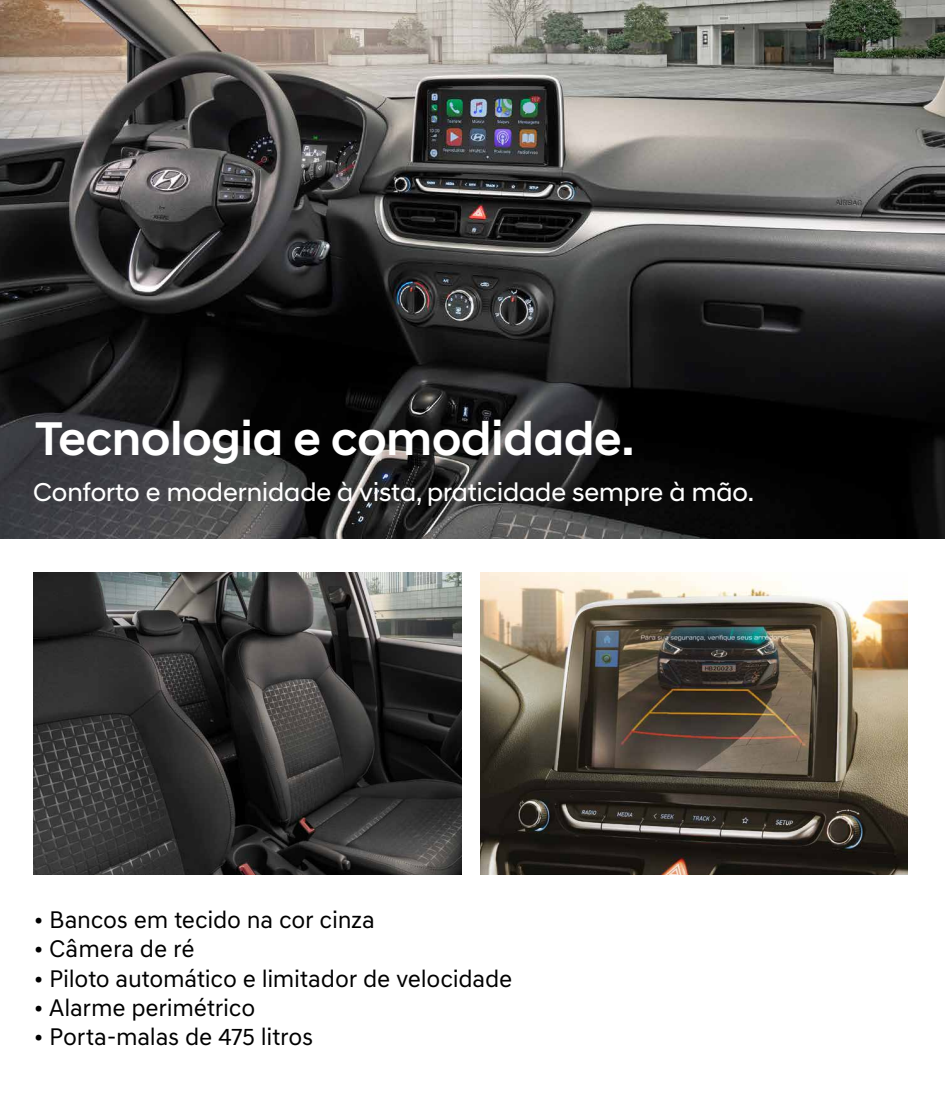
<style>
.page{position:relative;width:945px;height:1094px;background:#fff}
.page>*{position:absolute;margin:0;border:0;box-sizing:border-box;transform-origin:0 0}
.t1{font:500 48.12px "Hyundai Sans Head";color:#fff}
.t2{font:26.25px "Hyundai Sans Head";color:#fff}
.t3{font:24.5px "Hyundai Sans Text";letter-spacing:-.01em;color:#000}
</style>
<div class="page">
<img style="left:0;top:0;width:945px;height:538px">
<img style="left:34px;top:572px;width:427px;height:302px">
<img style="left:480px;top:572px;width:428px;height:302px">
<h1 class="t1" style="left:35px;top:410px;width:601px">Tecnologia e comodidade.</h1>
<p class="t2" style="left:33px;top:476px;width:722px">Conforto e modernidade à vista, praticidade sempre à mão.</p>
<p class="t3" style="left:34px;top:904px;width:343px">• Bancos em tecido na cor cinza</p>
<p class="t3" style="left:34px;top:934px;width:162px">• Câmera de ré</p>
<p class="t3" style="left:34px;top:963px;width:480px">• Piloto automático e limitador de velocidade</p>
<p class="t3" style="left:34px;top:993px;width:223px">• Alarme perimétrico</p>
<p class="t3" style="left:34px;top:1022px;width:281px">• Porta-malas de 475 litros</p>
</div>
